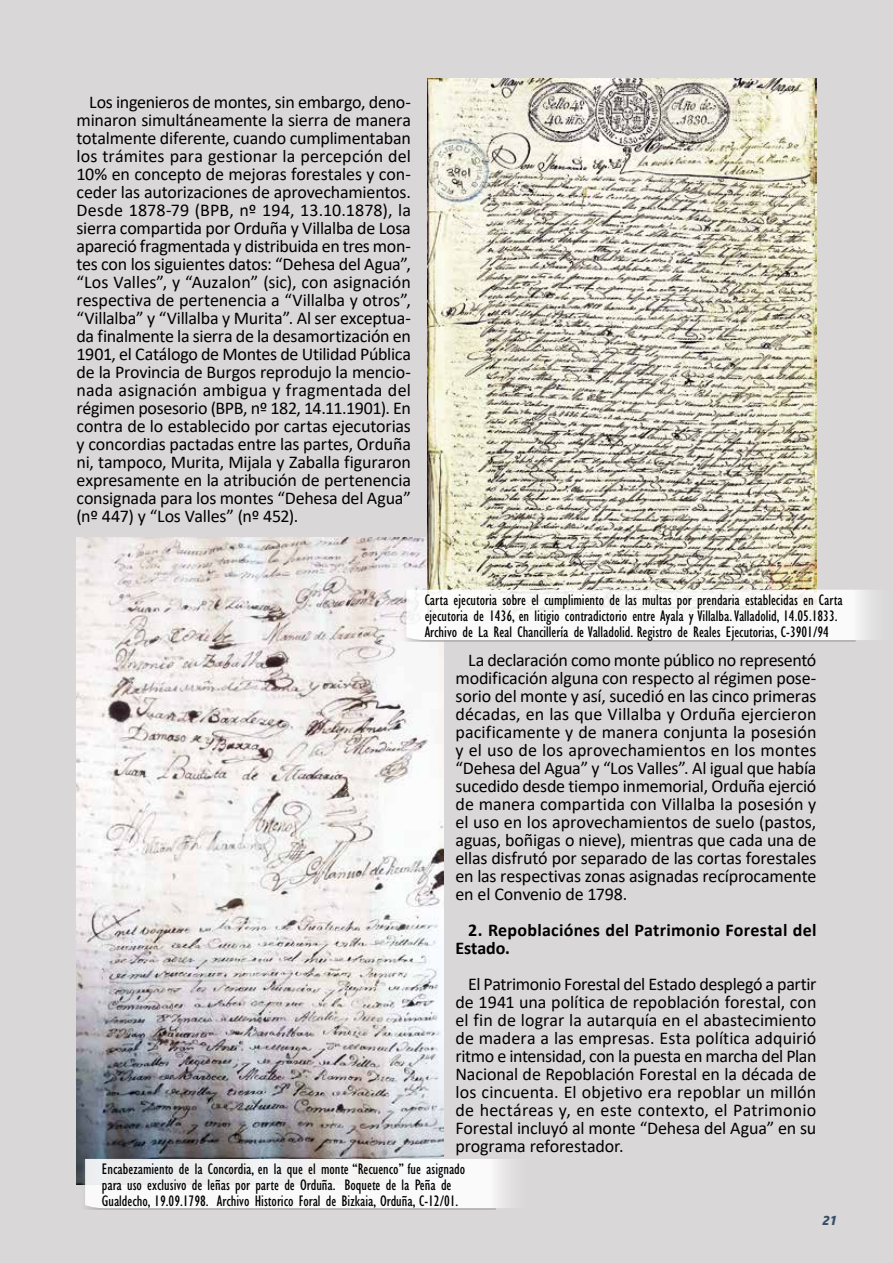
<style>
.page{position:relative;width:893px;height:1263px;background:#d9d7d8}
.page>*{position:absolute;margin:0;border:0;box-sizing:border-box;transform-origin:0 0}
.t1{font:18px/18px "Calibri";letter-spacing:-.01em;color:#000;text-align:justify}
.t2{font:700 18px/18px "Calibri";letter-spacing:.015em;color:#000}
.t3{font:condensed 15.75px/15.8px "Gill Sans Std";color:#000}
.t4{font:italic 700 13.5px "HP Simplified";color:#374f67}
</style>
<div class="page">
<img style="left:77px;top:538px;width:367px;height:646px">
<svg style="left:79px;top:1159px;width:431px;height:51px;background:#f1f1f2"></svg>
<img style="left:428px;top:79px;width:388px;height:511px">
<svg style="left:399px;top:590px;width:474px;height:52px;background:#f6f5f5"></svg>
<p class="t1" style="left:77px;top:93px;width:336px;text-indent:13px">Los ingenieros de montes, sin embargo, deno&shy;minaron simultáneamente la sierra de manera totalmente diferente, cuando cumplimentaban los trámites para gestionar la percepción del 10% en concepto de mejoras forestales y con&shy;ceder las autorizaciones de aprovechamientos.<br>Desde 1878-79 (BPB, nº 194, 13.10.1878), la sierra compartida por Orduña y Villalba de Losa apareció fragmentada y distribuida en tres mon&shy;tes con los siguientes datos: “Dehesa del Agua”, “Los Valles”, y “Auzalon” (sic), con asignación respectiva de pertenencia a “Villalba y otros”, “Villalba” y “Villalba y Murita”. Al ser exceptua&shy;da finalmente la sierra de la desamortización en 1901, el Catálogo de Montes de Utilidad Pública de la Provincia de Burgos reprodujo la mencio&shy;nada asignación ambigua y fragmentada del régimen posesorio (BPB, nº 182, 14.11.1901). En contra de lo establecido por cartas ejecutorias y concordias pactadas entre las partes, Orduña ni, tampoco, Murita, Mijala y Zaballa figuraron expresamente en la atribución de pertenencia consignada para los montes “Dehesa del Agua” (nº 447) y “Los Valles” (nº 452).</p>
<p class="t3" style="left:425px;top:592px;width:419px">Carta ejecutoria sobre el cumplimiento de las multas por prendaria establecidas en Carta ejecutoria de 1436, en litigio contradictorio entre Ayala y Villalba. Valladolid, 14.05.1833.<br>Archivo de La Real Chancillería de Valladolid. Registro de Reales Ejecutorias, C-3901/94</p>
<p class="t1" style="left:455px;top:651px;width:362px;text-indent:13px">La declaración como monte público no representó modificación alguna con respecto al régimen pose&shy;sorio del monte y así, sucedió en las cinco primeras décadas, en las que Villalba y Orduña ejercieron pacificamente y de manera conjunta la posesión y el uso de los aprovechamientos en los montes “Dehesa del Agua” y “Los Valles”. Al igual que había sucedido desde tiempo inmemorial, Orduña ejerció de manera compartida con Villalba la posesión y el uso en los aprovechamientos de suelo (pastos, aguas, boñigas o nieve), mientras que cada una de ellas disfrutó por separado de las cortas forestales en las respectivas zonas asignadas recíprocamente en el Convenio de 1798.</p>
<p class="t2" style="left:455px;top:921px;width:362px;text-indent:13px">2. Repoblaciónes del Patrimonio Forestal del<br>Estado.</p>
<p class="t1" style="left:455px;top:975px;width:362px;text-indent:13px">El Patrimonio Forestal del Estado desplegó a partir de 1941 una política de repoblación forestal, con el fin de lograr la autarquía en el abastecimiento de madera a las empresas. Esta política adquirió ritmo e intensidad, con la puesta en marcha del Plan Nacional de Repoblación Forestal en la década de los cincuenta. El objetivo era repoblar un millón de hectáreas y, en este contexto, el Patrimonio Forestal incluyó al monte “Dehesa del Agua” en su programa reforestador.</p>
<p class="t3" style="left:102px;top:1162px;width:365px">Encabezamiento de la Concordia, en la que el monte “Recuenco” fue asignado para uso exclusivo de leñas por parte de Orduña. Boquete de la Peña de<br>Gualdecho, 19.09.1798. Archivo Historico Foral de Bizkaia, Orduña, C-12/01.</p>
<p class="t4" style="left:822px;top:1212px;width:16px">21</p>
</div>
